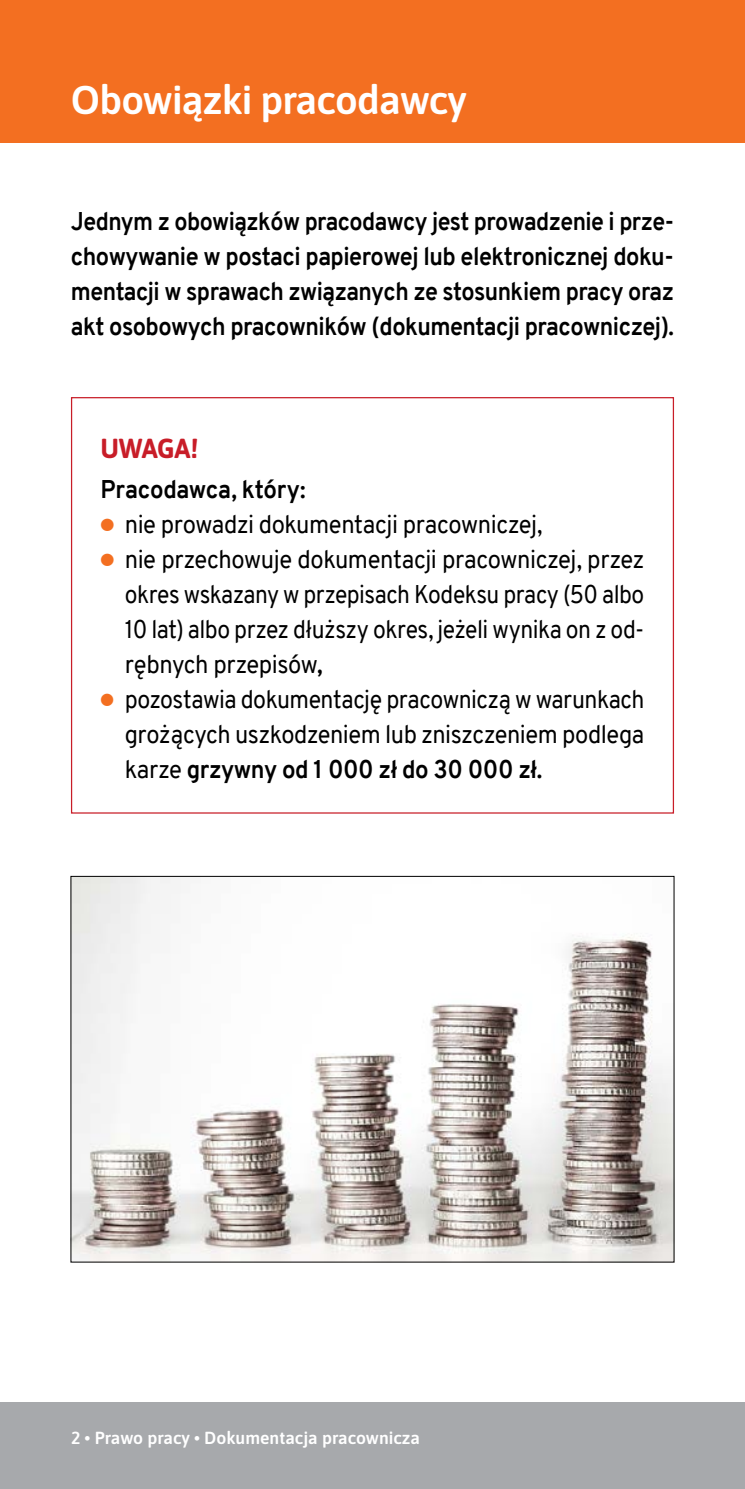
<style>
.page{position:relative;width:745px;height:1489px;background:#fff}
.page>*{position:absolute;margin:0;border:0;box-sizing:border-box;transform-origin:0 0}
.t1{font:600 40px "Asap";letter-spacing:-.02em;color:#fff}
.t2{font:700 27.5px "Asap";letter-spacing:-.02em;color:#c81d28;scale:.95 1}
.t3{font:700 25px/35px "Overpass";letter-spacing:-.02em;color:#000;text-align:justify;scale:.92 1}
.t4{font:25px/35px "Overpass";letter-spacing:-.02em;color:#000;text-align:justify;scale:.95 1}
.t5{font:25px/35px "Overpass";letter-spacing:-.02em;color:#000;text-align:justify;scale:.92 1}
.t6{font:700 25px "Overpass";letter-spacing:-.02em;color:#000;scale:.95 1}
.t7{font:600 17.5px "Asap";color:#fff}
.s1{color:#f36f21}
.s2{font-weight:700}
</style>
<div class="page">
<div style="left:0;top:1402px;width:744px;height:86px;background:#a7a9ac"></div>
<div style="left:0;top:0;width:744px;height:142px;background:#f36f21"></div>
<img style="left:73px;top:878px;width:599px;height:382px">
<h1 class="t1" style="left:71px;top:72px;width:397px">Obowiązki pracodawcy</h1>
<p class="t3" style="left:71px;top:204px;width:656px">Jednym z obowiązków pracodawcy jest prowadzenie i prze&shy;chowywanie w postaci papierowej lub elektronicznej doku&shy;mentacji w sprawach związanych ze stosunkiem pracy oraz akt osobowych pracowników (dokumentacji pracowniczej).</p>
<p class="t2" style="left:100px;top:429px;width:104px">UWAGA!</p>
<p class="t6" style="left:100px;top:471px;width:217px">Pracodawca, który:</p>
<p class="t4" style="left:100px;top:507px;width:466px"><span class="s1">●</span> nie prowadzi dokumentacji pracowniczej,</p>
<p class="t4" style="left:125px;top:542px;width:548px;text-indent:-24px"><span class="s1">●</span> nie przechowuje dokumentacji pracowniczej, przez okres wskazany w przepisach Kodeksu pracy (50 albo 10 lat) albo przez dłuższy okres, jeżeli wynika on z od&shy;rębnych przepisów<span class="s2">,</span></p>
<p class="t5" style="left:125px;top:682px;width:566px;text-indent:-24px"><span class="s1">●</span> pozostawia dokumentację pracowniczą w warunkach grożących uszkodzeniem lub zniszczeniem podlega karze <span class="s2">grzywny od 1 000 zł do 30 000 zł.</span></p>
<p class="t7" style="left:71px;top:1425px;width:350px">2 • Prawo pracy • Dokumentacja pracownicza</p>
</div>
